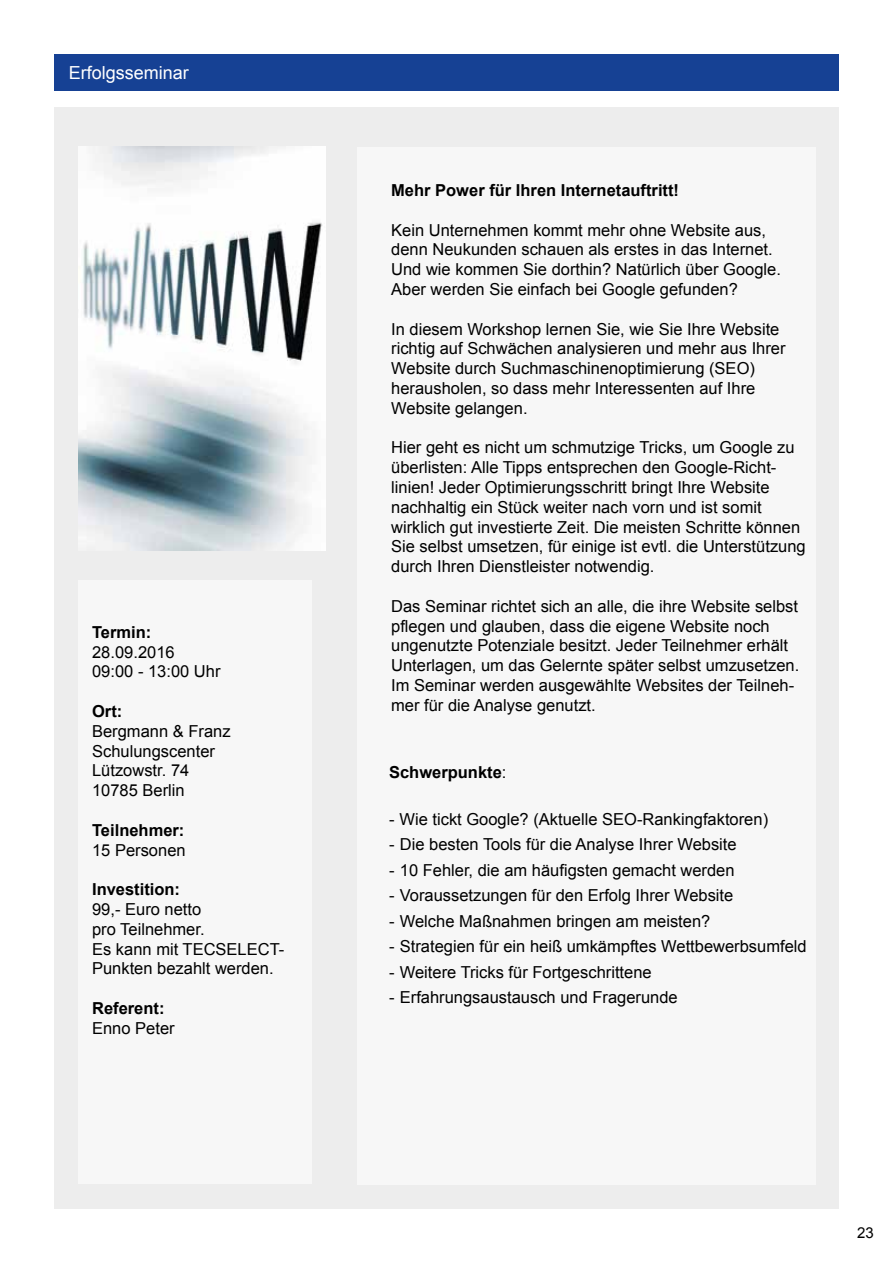
<style>
.page{position:relative;width:893px;height:1263px;background:#fff}
.page>*{position:absolute;margin:0;border:0;box-sizing:border-box;transform-origin:0 0}
.t1{font:18px "Arial";color:#fff}
.t2{font:16.5px/19.8px "Arial";color:#000}
.t3{font:700 16.5px "Arial";color:#000}
.t4{font:15px "Arial";color:#000}
.s1{font-weight:400}
</style>
<div class="page">
<div style="left:54px;top:107px;width:785px;height:1102px;background:#ededed"></div>
<div style="left:357px;top:147px;width:458px;height:1037px;background:#f7f7f7"></div>
<div style="left:79px;top:580px;width:233px;height:604px;background:#f7f7f7"></div>
<div style="left:54px;top:54px;width:785px;height:36px;background:#164194"></div>
<img style="left:79px;top:147px;width:246px;height:404px">
<p class="t1" style="left:69px;top:60px;width:122px">Erfolgsseminar</p>
<p class="t3" style="left:92px;top:621px;width:61px">Termin:</p>
<p class="t2" style="left:92px;top:642px;width:130px">28.09.2016<br>09:00 - 13:00 Uhr</p>
<p class="t3" style="left:92px;top:700px;width:32px">Ort:</p>
<p class="t2" style="left:92px;top:721px;width:140px">Bergmann &amp; Franz<br>Schulungscenter<br>Lützowstr. 74<br>10785 Berlin</p>
<p class="t3" style="left:92px;top:819px;width:94px">Teilnehmer:</p>
<p class="t2" style="left:92px;top:840px;width:95px">15 Personen</p>
<p class="t3" style="left:92px;top:878px;width:90px">Investition:</p>
<p class="t2" style="left:92px;top:899px;width:194px">99,- Euro netto<br>pro Teilnehmer.<br>Es kann mit TECSELECT-<br>Punkten bezahlt werden.</p>
<p class="t3" style="left:92px;top:997px;width:74px">Referent:</p>
<p class="t2" style="left:92px;top:1018px;width:84px">Enno Peter</p>
<p class="t3" style="left:391px;top:179px;width:289px">Mehr Power für Ihren Internetauftritt!</p>
<p class="t2" style="left:391px;top:220px;width:391px">Kein Unternehmen kommt mehr ohne Website aus, denn Neukunden schauen als erstes in das Internet.<br>Und wie kommen Sie dorthin? Natürlich über Google.<br>Aber werden Sie einfach bei Google gefunden?</p>
<p class="t2" style="left:391px;top:319px;width:396px">In diesem Workshop lernen Sie, wie Sie Ihre Website richtig auf Schwächen analysieren und mehr aus Ihrer Website durch Suchmaschinenoptimierung (SEO) herausholen, so dass mehr Interessenten auf Ihre Website gelangen.</p>
<p class="t2" style="left:391px;top:438px;width:416px">Hier geht es nicht um schmutzige Tricks, um Google zu überlisten: Alle Tipps entsprechen den Google-Richt&shy;linien! Jeder Optimierungsschritt bringt Ihre Website nachhaltig ein Stück weiter nach vorn und ist somit wirklich gut investierte Zeit. Die meisten Schritte können Sie selbst umsetzen, für einige ist evtl. die Unterstützung durch Ihren Dienstleister notwendig.</p>
<p class="t2" style="left:391px;top:596px;width:410px">Das Seminar richtet sich an alle, die ihre Website selbst pflegen und glauben, dass die eigene Website noch ungenutzte Potenziale besitzt. Jeder Teilnehmer erhält Unterlagen, um das Gelernte später selbst umzusetzen.<br>Im Seminar werden ausgewählte Websites der Teilneh&shy;mer für die Analyse genutzt.</p>
<p class="t3" style="left:389px;top:761px;width:119px">Schwerpunkte<span class="s1">:</span></p>
<p class="t2" style="left:389px;top:809px;width:381px">- Wie tickt Google? (Aktuelle SEO-Rankingfaktoren)</p>
<p class="t2" style="left:389px;top:835px;width:349px">- Die besten Tools für die Analyse Ihrer Website</p>
<p class="t2" style="left:389px;top:860px;width:347px">- 10 Fehler, die am häufigsten gemacht werden</p>
<p class="t2" style="left:389px;top:886px;width:346px">- Voraussetzungen für den Erfolg Ihrer Website</p>
<p class="t2" style="left:389px;top:911px;width:323px">- Welche Maßnahmen bringen am meisten?</p>
<p class="t2" style="left:389px;top:937px;width:419px">- Strategien für ein heiß umkämpftes Wettbewerbsumfeld</p>
<p class="t2" style="left:389px;top:962px;width:264px">- Weitere Tricks für Fortgeschrittene</p>
<p class="t2" style="left:389px;top:988px;width:290px">- Erfahrungsaustausch und Fragerunde</p>
<p class="t4" style="left:857px;top:1223px;width:18px">23</p>
</div>
